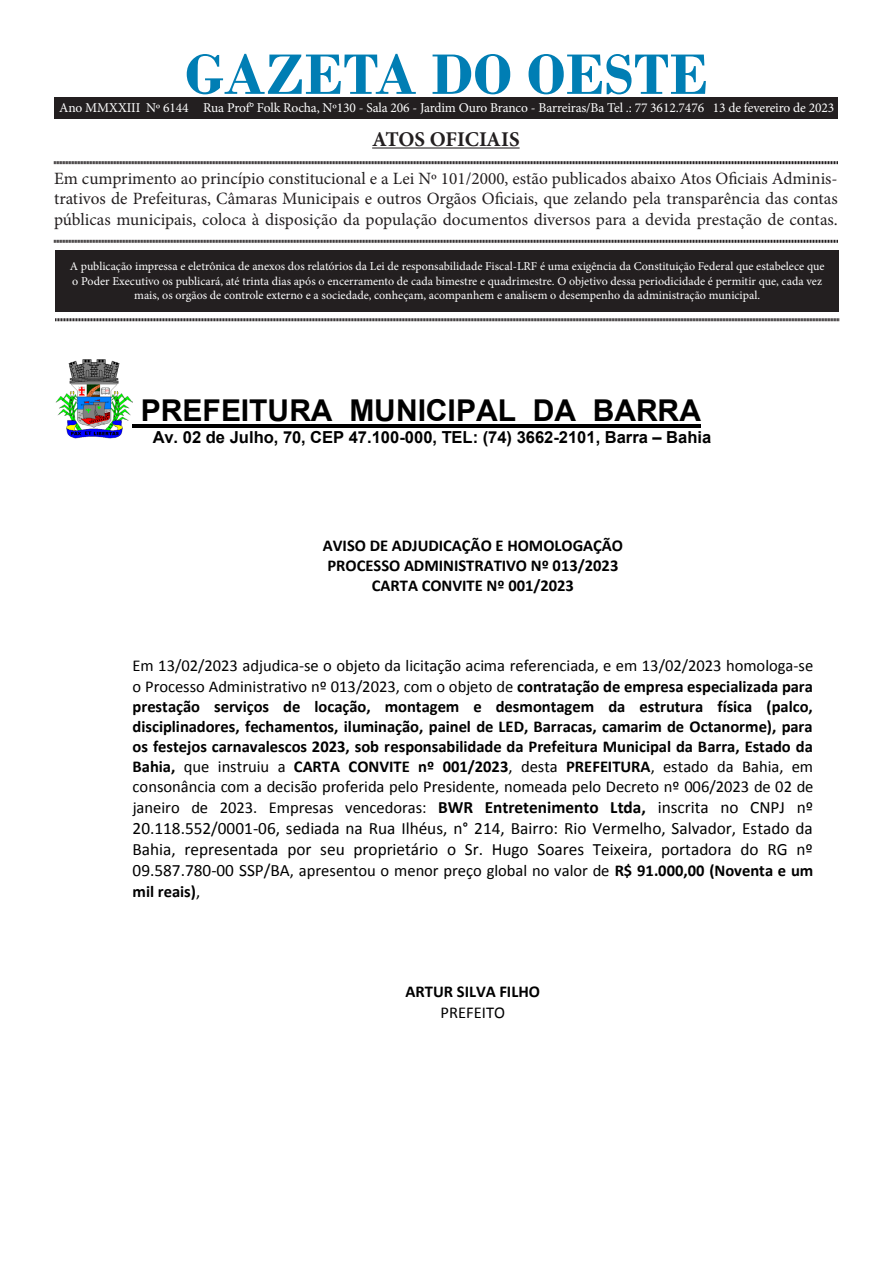
<style>
.page{position:relative;width:893px;height:1263px;background:#fff}
.page>*{position:absolute;margin:0;border:0;box-sizing:border-box;transform-origin:0 0}
.t1{font:700 60px "Bodoni";color:#007eb4}
.t2{font:700 30px "Arial";color:#000}
.t3{font:700 21px "Minion Pro";letter-spacing:-.005em;color:#231f20}
.t4{font:17.25px/20.7px "Minion Pro";color:#231f20;text-align:justify}
.t5{font:17.25px/21px "Calibri";color:#000}
.t6{font:700 16.5px/20.2px "Calibri";color:#000;text-align:center}
.t7{font:16.5px/20.4px "Calibri";color:#000}
.t8{font:700 16.5px "Arial";color:#000}
.t9{font:13.5px "Minion Pro";letter-spacing:-.01em;color:#fff}
.t10{font:12px/14.4px "Minion Pro";color:#fff;text-align:center}
.s1{font-style:inherit}
.s2{font-weight:400}
.s3{font-size:17.25px}
.s4{font-weight:400;font-size:17.25px}
.s5{font-weight:700}
</style>
<div class="page">
<div style="left:55px;top:250px;width:784px;height:61px;background:#231f20"></div>
<hr style="left:372px;top:147px;width:148px;height:2px;background:#231f20">
<svg style="left:54px;top:161px;width:784px;height:4px;background:#908e8e"></svg>
<svg style="left:54px;top:239px;width:784px;height:4px;background:#908e8e"></svg>
<svg style="left:55px;top:318px;width:784px;height:4px;background:#908e8e"></svg>
<div style="left:54px;top:98px;width:784px;height:20px;background:#231f20"></div>
<img style="left:55px;top:360px;width:77px;height:79px">
<hr style="left:133px;top:424px;width:568px;height:4px;background:#000">
<p class="t1" style="left:185px;top:39px;width:525px">GAZETA DO OESTE</p>
<p class="t3" style="left:372px;top:124px;width:149px">ATOS OFICIAIS</p>
<p class="t4" style="left:54px;top:168px;width:785px">Em cumprimento ao princípio constitucional e a Lei Nº 101/2000, estão publicados abaixo Atos Oficiais Adminis&shy;trativos de Prefeituras, Câmaras Municipais e outros Orgãos Oficiais, que zelando pela transparência das contas públicas municipais, coloca à disposição da população documentos diversos para a devida prestação de contas.</p>
<p class="t10" style="left:70px;top:259px;width:756px">A publicação impressa e eletrônica de anexos dos relatórios da Lei de responsabilidade Fiscal-LRF é uma exigência da Constituição Federal que estabelece que o Poder Executivo os publicará, até trinta dias após o encerramento de cada bimestre e quadrimestre. O objetivo dessa periodicidade é permitir que, cada vez mais, os orgãos de controle externo e a sociedade, conheçam, acompanhem e analisem o desempenho da administração municipal.</p>
<p class="t9" style="left:59px;top:98px;width:776px">Ano MMXXIII Nº 6144 Rua Prof° Folk Rocha, Nº130 - Sala 206 - Jardim Ouro Branco - Barreiras/Ba Tel .: 77 3612.7476 13 de fevereiro de 2023</p>
<p class="t2" style="left:141px;top:391px;width:562px">PREFEITURA MUNICIPAL DA BARRA</p>
<p class="t8" style="left:153px;top:426px;width:560px">Av. 02 de Julho, 70, CEP 47.100-000, TEL: (74) 3662-2101, Barra <span class="s1">–</span> Bahia</p>
<p class="t6" style="left:323px;top:535px;width:302px">AVISO DE ADJUDICAÇÃO E HOMOLOGAÇÃO<br>PROCESSO ADMINISTRATIVO Nº 013/2023<br>CARTA CONVITE Nº 001/2023</p>
<p class="t6" style="left:133px;top:656px;width:682px;text-align:justify"><span class="s2">Em 13/02/2023 adjudica-se o objeto da licitação acima referenciada, e em 13/02/2023 homologa-se o Processo Administrativo nº 013/2023, com o objeto de</span> contratação de empresa especializada para prestação serviços de locação, montagem e desmontagem da estrutura física (palco, disciplinadores, fechamentos, iluminação, painel de LED, Barracas, camarim de Octanorme), para os festejos carnavalescos 2023, sob responsabilidade da Prefeitura Municipal da Barra, Estado da Bahia, <span class="s2">que instruiu a</span> CARTA CONVITE nº 001/2023<span class="s2">, desta</span> PREFEITURA<span class="s2">, estado da Bahia, em consonância com a decisão proferida pelo Presidente, nomeada pelo Decreto nº 006/2023 de 02 de janeiro de 2023. Empresas vencedoras:</span> <span class="s3">BWR Entretenimento Ltda,</span> <span class="s4">inscrita no CNPJ nº</span></p>
<p class="t5" style="left:133px;top:818px;width:682px">20.118.552/0001-06, sediada na Rua Ilhéus, n° 214, Bairro: Rio Vermelho, Salvador, Estado da<br>Bahia, representada por seu proprietário o Sr. Hugo Soares Teixeira, portadora do RG nº</p>
<p class="t7" style="left:133px;top:861px;width:682px"><span class="s3">09.587.780-00 SSP/BA</span>, apresentou o menor preço global no valor de <span class="s5">R$ 91.000,00 (Noventa e um mil reais)</span>,</p>
<p class="t6" style="left:405px;top:982px;width:136px">ARTUR SILVA FILHO<br><span class="s2">PREFEITO</span></p>
</div>
